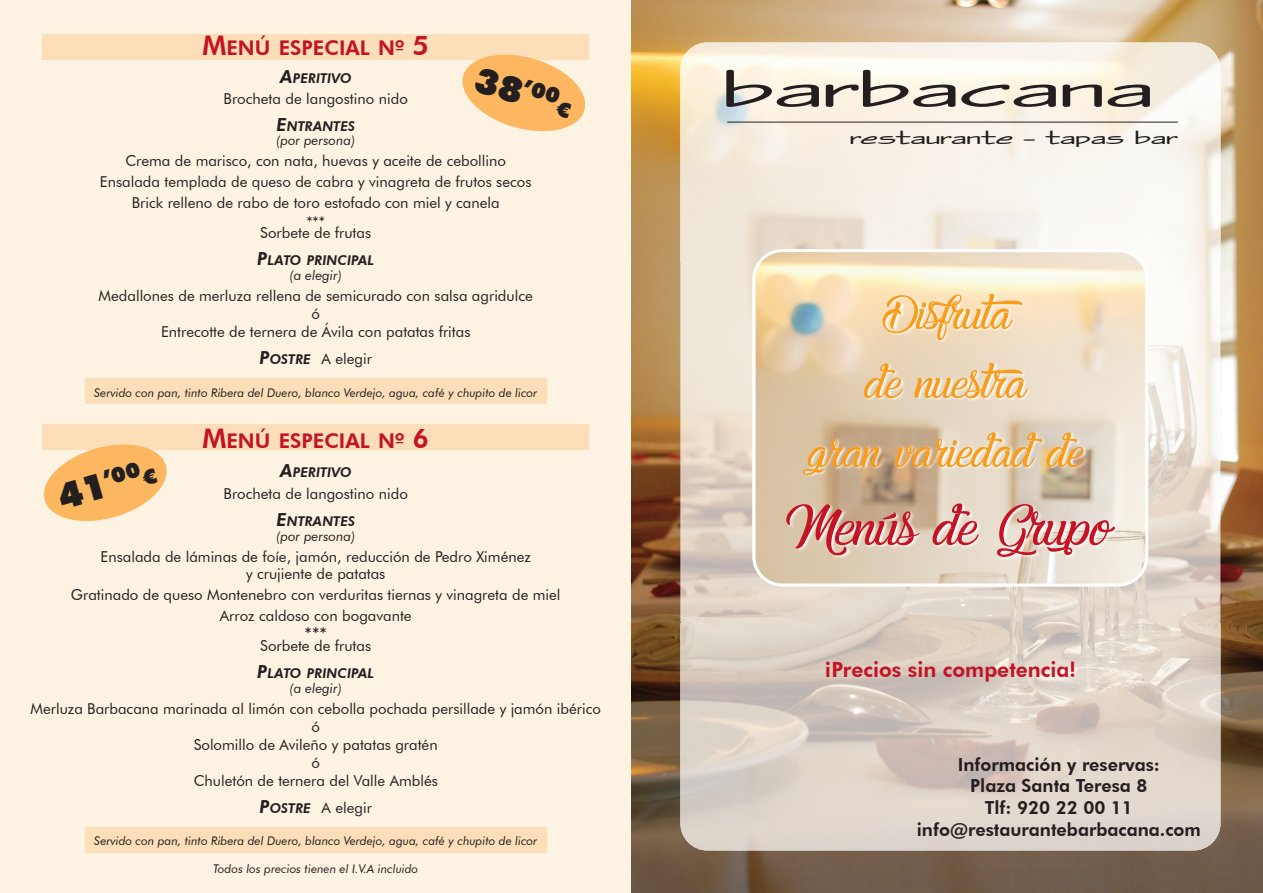
<style>
.page{position:relative;width:1263px;height:893px;background:#fff}
.page>*{position:absolute;margin:0;border:0;box-sizing:border-box;transform-origin:0 0}
.t1{font:90px "Melancholight";color:#c41324}
.t2{font:75px/69px "Melancholight";color:#f89c1c;text-align:center}
.t3{font:54px "Enviro D";color:#231f20;scale:2.45 1}
.t4{font:900 21.6px "Futura BT";color:#231f20}
.t5{font:800 21px "Futura BT";color:#c41324}
.t6{font:800 20.25px "Futura BT";color:#c41324}
.t7{font:19.5px "Enviro D";color:#231f20;scale:2.15 1}
.t8{font:800 18px/21.6px "Futura BT";color:#231f20;text-align:center}
.t9{font:18px "Futura BT";color:#231f20}
.t10{font:15px/18px "Futura BT";color:#231f20;text-align:center}
.t11{font:italic 800 13.5px/15px "Futura BT";color:#231f20;text-align:center}
.t12{font:italic 13.5px/13.5px "Futura BT";color:#231f20}
.t13{font:italic 12px "Futura BT";color:#231f20}
.s1{font-size:27px}
.s2{font-size:18px}
.s3{font-weight:800;font-size:18px}
.s4{font-weight:800}
.s5{font-weight:400}
.s6{font-weight:800;font-style:italic;font-size:18px}
.s7{font-weight:800;font-style:italic;font-size:13.5px}
.s8{font-size:36px}
</style>
<div class="page">
<div style="left:0;top:0;width:631px;height:893px;background:#fdf3e3"></div>
<div style="left:43px;top:424px;width:546px;height:26px;background:#fcdfb9"></div>
<div style="left:43px;top:34px;width:546px;height:26px;background:#fcdfb9"></div>
<img style="left:631px;top:0;width:632px;height:893px">
<svg style="left:680px;top:43px;width:540px;height:807px;background:#dacfc4"></svg>
<div style="left:680px;top:823px;width:540px;height:27px;background:#dcd4cc"></div>
<img style="left:680px;top:43px;width:540px;height:219px">
<img style="left:761px;top:252px;width:378px;height:10px">
<img style="left:631px;top:262px;width:632px;height:360px">
<img style="left:752px;top:262px;width:396px;height:324px">
<img style="left:755px;top:262px;width:390px;height:321px">
<div style="left:85px;top:378px;width:461px;height:26px;background:#fcdfb9"></div>
<div style="left:85px;top:827px;width:461px;height:26px;background:#fcdfb9"></div>
<hr style="left:727px;top:122px;width:451px;height:1px;background:#231f20">
<svg style="left:462px;top:54px;width:124px;height:78px"></svg>
<svg style="left:42px;top:439px;width:125px;height:83px"></svg>
<h3 class="t6" style="left:202px;top:35px;width:228px"><span class="s1">M</span>enú especial nº <span class="s1">5</span></h3>
<p class="t11" style="left:280px;top:71px;width:73px"><span class="s2">A</span>PERITIVO</p>
<p class="t10" style="left:224px;top:90px;width:186px">Brocheta de langostino nido</p>
<p class="t12" style="left:276px;top:120px;width:81px"><span class="s3">E</span><span class="s4">NTRANTES </span>(por persona)</p>
<p class="t10" style="left:100px;top:150px;width:433px;line-height:21px">Crema de marisco, con nata, huevas y aceite de cebollino<br>Ensalada templada de queso de cabra y vinagreta de frutos secos<br>Brick relleno de rabo de toro estofado con miel y canela</p>
<p class="t10" style="left:306px;top:213px;width:20px">***</p>
<p class="t10" style="left:260px;top:223px;width:112px">Sorbete de frutas</p>
<p class="t11" style="left:257px;top:253px;width:118px"><span class="s2">P</span>LATO PRINCIPAL <span class="s5">(a elegir)</span></p>
<p class="t10" style="left:99px;top:286px;width:436px">Medallones de merluza rellena de semicurado con salsa agridulce ó<br>Entrecotte de ternera de Ávila con patatas fritas</p>
<p class="t10" style="left:260px;top:349px;width:114px"><span class="s6">P</span><span class="s7">OSTRE</span> A elegir</p>
<p class="t13" style="left:94px;top:385px;width:444px">Servido con pan, tinto Ribera del Duero, blanco Verdejo, agua, café y chupito de licor</p>
<h3 class="t4" style="left:481px;top:61px;width:88px;rotate:16deg"><span class="s8">38</span>’00</h3>
<h3 class="t6" style="left:202px;top:429px;width:228px"><span class="s1">M</span>enú especial nº <span class="s1">6</span></h3>
<p class="t11" style="left:280px;top:464px;width:73px"><span class="s2">A</span>PERITIVO</p>
<p class="t10" style="left:224px;top:485px;width:186px">Brocheta de langostino nido</p>
<p class="t12" style="left:276px;top:514px;width:81px;line-height:15px"><span class="s3">E</span><span class="s4">NTRANTES </span>(por persona)</p>
<p class="t10" style="left:101px;top:549px;width:432px;line-height:16.5px">Ensalada de láminas de foíe, jamón, reducción de Pedro Ximénez y crujiente de patatas</p>
<p class="t10" style="left:71px;top:584px;width:491px;line-height:21px">Gratinado de queso Montenebro con verduritas tiernas y vinagreta de miel<br>Arroz caldoso con bogavante</p>
<p class="t9" style="left:305px;top:623px;width:24px">***</p>
<p class="t10" style="left:260px;top:636px;width:112px">Sorbete de frutas</p>
<p class="t11" style="left:257px;top:665px;width:118px"><span class="s2">P</span>LATO PRINCIPAL <span class="s5">(a elegir)</span></p>
<p class="t10" style="left:30px;top:699px;width:572px">Merluza Barbacana marinada al limón con cebolla pochada persillade y jamón ibérico ó<br>Solomillo de Avileño y patatas gratén<br>ó<br>Chuletón de ternera del Valle Amblés</p>
<p class="t10" style="left:260px;top:798px;width:114px"><span class="s6">P</span><span class="s7">OSTRE</span> A elegir</p>
<h3 class="t4" style="left:53px;top:479px;width:88px;rotate:-16deg"><span class="s8">41</span>’00</h3>
<p class="t13" style="left:94px;top:833px;width:444px">Servido con pan, tinto Ribera del Duero, blanco Verdejo, agua, café y chupito de licor</p>
<p class="t13" style="left:213px;top:861px;width:206px">Todos los precios tienen el I.V.A incluido</p>
<h3 class="t3" style="left:723px;top:56px;width:177px">barbacana</h3>
<h3 class="t7" style="left:850px;top:126px;width:154px">restaurante - tapas bar</h3>
<h2 class="t2" style="left:809px;top:276px;width:277px">Disfruta<br>de nuestra<br>gran variedad de</h2>
<h1 class="t1" style="left:785px;top:477px;width:326px">Menús de Grupo</h1>
<h3 class="t5" style="left:824px;top:656px;width:253px">¡precios sin competencia!</h3>
<p class="t8" style="left:917px;top:753px;width:286px">información y reservas:<br>plaza santa Teresa 8<br>Tlf: 920 22 00 11 info@restaurantebarbacana.com</p>
</div>
